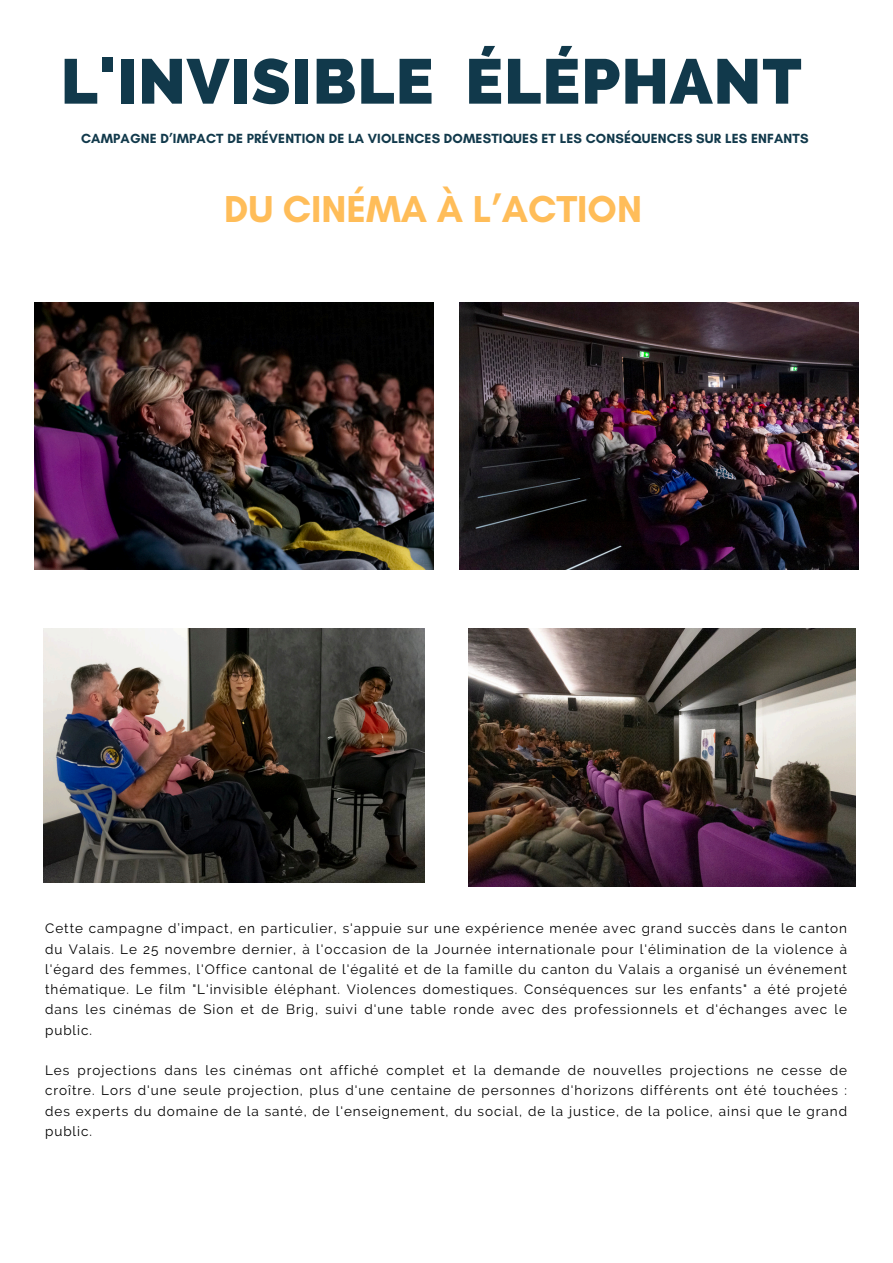
<style>
.page{position:relative;width:893px;height:1263px;background:#fff}
.page>*{position:absolute;margin:0;border:0;box-sizing:border-box;transform-origin:0 0}
.t1{font:800 63.15px "Raleway";letter-spacing:.02em;color:#11394b}
.t2{font:700 38.17px "Glacial Indifference";color:#ffbd59}
.t3{font:13.5px/20.2px "Raleway";letter-spacing:.07em;color:#000;text-align:justify}
.t4{font:700 13.5px "Glacial Indifference";letter-spacing:.01em;color:#11394b}
</style>
<div class="page">
<img style="left:459px;top:303px;width:399px;height:266px">
<img style="left:35px;top:303px;width:398px;height:266px">
<img style="left:43px;top:629px;width:382px;height:254px">
<img style="left:468px;top:629px;width:387px;height:257px">
<p class="t1" style="left:61px;top:44px;width:742px">L'INVISIBLE ÉLÉPHANT</p>
<p class="t4" style="left:81px;top:130px;width:729px">CAMPAGNE D’IMPACT DE PRÉVENTION DE LA VIOLENCES DOMESTIQUES ET LES CONSÉQUENCES SUR LES ENFANTS</p>
<p class="t2" style="left:224px;top:186px;width:419px">DU CINÉMA À L’ACTION</p>
<p class="t3" style="left:45px;top:918px;width:803px">Cette campagne d’impact, en particulier, s'appuie sur une expérience menée avec grand succès dans le canton du Valais. Le 25 novembre dernier, à l'occasion de la Journée internationale pour l'élimination de la violence à l'égard des femmes, l'Office cantonal de l'égalité et de la famille du canton du Valais a organisé un événement thématique. Le film "L'invisible éléphant. Violences domestiques. Conséquences sur les enfants" a été projeté dans les cinémas de Sion et de Brig, suivi d'une table ronde avec des professionnels et d'échanges avec le public.</p>
<p class="t3" style="left:45px;top:1060px;width:803px">Les projections dans les cinémas ont affiché complet et la demande de nouvelles projections ne cesse de croître. Lors d'une seule projection, plus d'une centaine de personnes d'horizons différents ont été touchées : des experts du domaine de la santé, de l'enseignement, du social, de la justice, de la police, ainsi que le grand public.</p>
</div>
